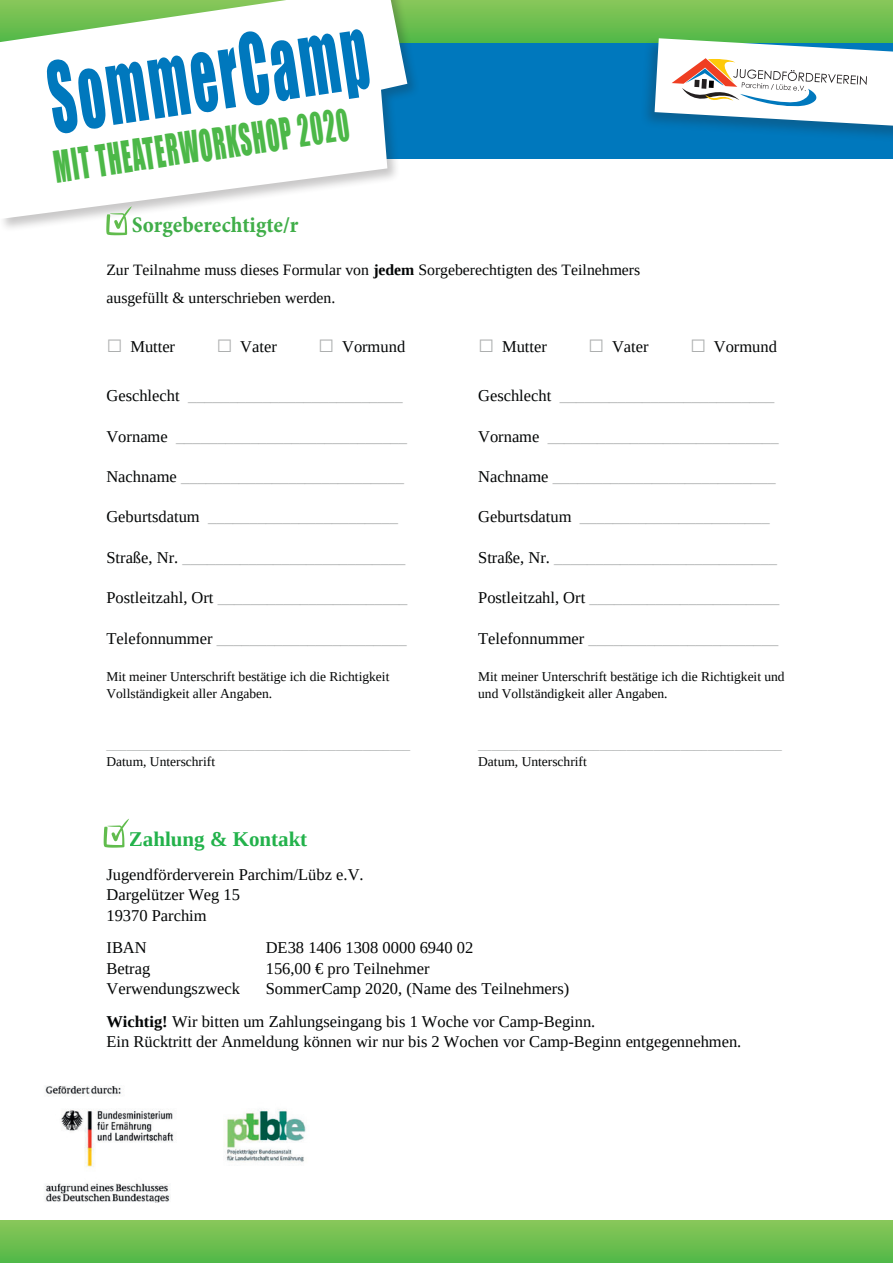
<style>
.page{position:relative;width:893px;height:1263px;background:#fff}
.page>*{position:absolute;margin:0;border:0;box-sizing:border-box;transform-origin:0 0}
.t1{font:90.3px "Impact";color:#0078bd;scale:.57 1}
.t2{font:40.35px "Impact";color:#4cb848;scale:.57 1}
.t3{font:22.5px "Minion Pro Bold Cn Capt";color:#40ae49}
.t4{font:700 21px "Liberation Serif";color:#23b24b}
.t5{font:16.5px "Liberation Serif";color:#adafaf}
.t6{font:16.5px/20.4px "Liberation Serif";color:#030505}
.t7{font:15.75px/27.2px "Liberation Serif";color:#030505}
.t8{font:13.5px "Liberation Serif";color:#030505}
.t9{font:13.5px "Liberation Serif";color:#adafaf}
.s1{font-weight:700}
.s2{font-family:"Arial";font-size:27px;color:#adafaf}
.s3{color:#030505}
</style>
<div class="page">
<div style="left:0;top:0;width:893px;height:158px;background:#0078bd"></div>
<div style="left:0;top:0;width:893px;height:43px;background:linear-gradient(to bottom,#8ac759,#51b848)"></div>
<div style="left:0;top:0;width:421px;height:233px;background:#231f20;opacity:.25"></div>
<svg style="left:0;top:0;width:407px;height:219px;fill:#fff"></svg>
<div style="left:640px;top:36px;width:253px;height:107px;background:#231f20;opacity:.26"></div>
<svg style="left:655px;top:38px;width:238px;height:89px;background:#cad9da"></svg>
<div style="left:0;top:1220px;width:893px;height:43px;background:linear-gradient(to bottom,#8bc759,#51b848)"></div>
<img style="left:45px;top:1086px;width:261px;height:116px">
<svg style="left:106px;top:206px;width:25px;height:29px"></svg>
<div style="left:132px;top:216px;width:344px;height:31px;background:#fff"></div>
<svg style="left:104px;top:819px;width:25px;height:29px"></svg>
<h1 class="t1" style="left:39px;top:28px;width:566px;rotate:-8deg">SommerCamp</h1>
<h2 class="t2" style="left:50px;top:135px;width:523px;rotate:-8deg">MIT THEATERWORKSHOP 2020</h2>
<h3 class="t3" style="left:132px;top:209px;width:168px">Sorgeberechtigte/r</h3>
<p class="t4" style="left:129px;top:217px;width:168px">Sorgeberechtigte/r</p>
<p class="t7" style="left:106px;top:257px;width:535px">Zur Teilnahme muss dieses Formular von <span class="s1">jedem</span> Sorgeberechtigten des Teilnehmers ausgefüllt &amp; unterschrieben werden.</p>
<p class="t6" style="left:106px;top:337px;width:70px"><span class="s2">□</span> Mutter</p>
<p class="t6" style="left:216px;top:337px;width:62px"><span class="s2">□</span> Vater</p>
<p class="t6" style="left:318px;top:337px;width:88px"><span class="s2">□</span> Vormund</p>
<p class="t6" style="left:478px;top:337px;width:70px"><span class="s2">□</span> Mutter</p>
<p class="t6" style="left:588px;top:337px;width:62px"><span class="s2">□</span> Vater</p>
<p class="t6" style="left:690px;top:337px;width:88px"><span class="s2">□</span> Vormund</p>
<p class="t5" style="left:106px;top:388px;width:298px"><span class="s3">Geschlecht</span> __________________________</p>
<p class="t5" style="left:478px;top:388px;width:298px"><span class="s3">Geschlecht</span> __________________________</p>
<p class="t5" style="left:106px;top:428px;width:302px"><span class="s3">Vorname</span> ____________________________</p>
<p class="t5" style="left:478px;top:428px;width:302px"><span class="s3">Vorname</span> ____________________________</p>
<p class="t5" style="left:106px;top:469px;width:299px"><span class="s3">Nachname</span> ___________________________</p>
<p class="t5" style="left:478px;top:469px;width:299px"><span class="s3">Nachname</span> ___________________________</p>
<p class="t5" style="left:106px;top:509px;width:293px"><span class="s3">Geburtsdatum</span> _______________________</p>
<p class="t5" style="left:478px;top:509px;width:293px"><span class="s3">Geburtsdatum</span> _______________________</p>
<p class="t5" style="left:106px;top:549px;width:300px"><span class="s3">Straße, Nr.</span> ___________________________</p>
<p class="t5" style="left:478px;top:549px;width:300px"><span class="s3">Straße, Nr.</span> ___________________________</p>
<p class="t5" style="left:106px;top:590px;width:303px"><span class="s3">Postleitzahl, Ort</span> _______________________</p>
<p class="t5" style="left:478px;top:590px;width:303px"><span class="s3">Postleitzahl, Ort</span> _______________________</p>
<p class="t5" style="left:106px;top:630px;width:302px"><span class="s3">Telefonnummer</span> _______________________</p>
<p class="t5" style="left:478px;top:630px;width:302px"><span class="s3">Telefonnummer</span> _______________________</p>
<p class="t8" style="left:106px;top:670px;width:284px">Mit meiner Unterschrift bestätige ich die Richtigkeit</p>
<p class="t8" style="left:478px;top:670px;width:308px">Mit meiner Unterschrift bestätige ich die Richtigkeit und</p>
<p class="t8" style="left:106px;top:687px;width:167px">Vollständigkeit aller Angaben.</p>
<p class="t8" style="left:478px;top:687px;width:191px">und Vollständigkeit aller Angaben.</p>
<p class="t9" style="left:106px;top:738px;width:305px">_____________________________________________</p>
<p class="t9" style="left:478px;top:738px;width:305px">_____________________________________________</p>
<p class="t8" style="left:106px;top:755px;width:110px">Datum, Unterschrift</p>
<p class="t8" style="left:478px;top:755px;width:110px">Datum, Unterschrift</p>
<p class="t4" style="left:129px;top:831px;width:180px">Zahlung &amp; Kontakt</p>
<p class="t6" style="left:106px;top:865px;width:259px">Jugendförderverein Parchim/Lübz e.V.<br>Dargelützer Weg 15<br>19370 Parchim</p>
<p class="t6" style="left:106px;top:938px;width:42px">IBAN</p>
<p class="t6" style="left:266px;top:938px;width:209px">DE38 1406 1308 0000 6940 02</p>
<p class="t6" style="left:106px;top:958px;width:45px">Betrag</p>
<p class="t6" style="left:266px;top:958px;width:165px">156,00 € pro Teilnehmer</p>
<p class="t6" style="left:106px;top:979px;width:135px">Verwendungszweck</p>
<p class="t6" style="left:106px;top:973px;width:490px;line-height:32.4px;text-indent:159px">SommerCamp 2020, (Name des Teilnehmers)<br><span class="s1">Wichtig!</span> Wir bitten um Zahlungseingang bis 1 Woche vor Camp-Beginn.</p>
<p class="t6" style="left:106px;top:1032px;width:636px">Ein Rücktritt der Anmeldung können wir nur bis 2 Wochen vor Camp-Beginn entgegennehmen.</p>
</div>
